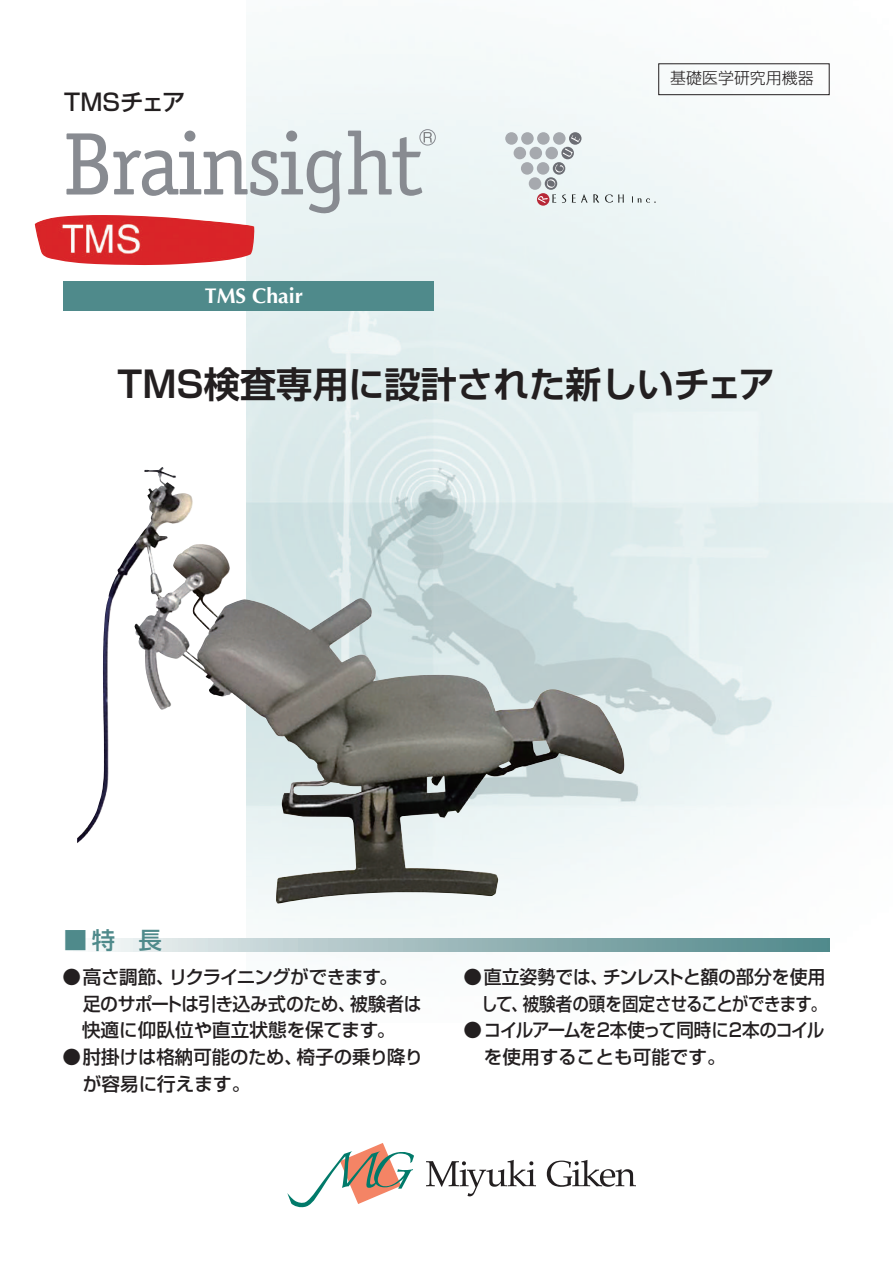
<style>
.page{position:relative;width:893px;height:1263px;background:#fff}
.page>*{position:absolute;margin:0;border:0;box-sizing:border-box;transform-origin:0 0}
.t1{font:700 36.15px "Shin Go Pr 5 De";color:#231f20}
.t2{font:500 23.4px "Shin Go Pr 5";color:#231f20}
.t3{font:500 23.4px "Shin Go Pr 5";color:#4f8a8b}
.t4{font:700 21.3px "Optima";color:#fff}
.t5{font:500 18.6px/26.5px "Shin Go Pr 5";color:#231f20}
.t6{font:500 18.6px/26.5px "Shin Go Pr 5";letter-spacing:-.025em;color:#231f20}
.t7{font:300 15.9px "Shin Go Pr 5";color:#231f20}
</style>
<div class="page">
<img style="left:247px;top:33px;width:646px;height:919px">
<svg style="left:287px;top:1143px;width:127px;height:65px"></svg>
<svg style="left:426px;top:1160px;width:110px;height:36px"></svg>
<svg style="left:547px;top:1160px;width:89px;height:27px"></svg>
<div style="left:64px;top:281px;width:370px;height:29px;background:#4f8a8b"></div>
<svg style="left:100px;top:939px;width:729px;height:12px;background:#9cb9bb"></svg>
<div style="left:658px;top:63px;width:171px;height:32px;border:1px solid #231f20"></div>
<div style="left:505px;top:132px;width:13px;height:13px;background:#a6a9ae;border-radius:50%"></div>
<div style="left:521px;top:132px;width:13px;height:13px;background:#a6a9ae;border-radius:50%"></div>
<div style="left:537px;top:132px;width:13px;height:13px;background:#a6a9ae;border-radius:50%"></div>
<div style="left:553px;top:132px;width:13px;height:13px;background:#a6a9ae;border-radius:50%"></div>
<svg style="left:569px;top:132px;width:12px;height:13px"></svg>
<div style="left:514px;top:147px;width:12px;height:12px;background:#a6a9ae;border-radius:50%"></div>
<div style="left:530px;top:147px;width:12px;height:12px;background:#a6a9ae;border-radius:50%"></div>
<div style="left:545px;top:147px;width:13px;height:12px;background:#a6a9ae;border-radius:50%"></div>
<svg style="left:561px;top:147px;width:13px;height:12px"></svg>
<div style="left:521px;top:162px;width:12px;height:13px;background:#a6a9ae;border-radius:50%"></div>
<div style="left:537px;top:162px;width:12px;height:13px;background:#a6a9ae;border-radius:50%"></div>
<svg style="left:553px;top:162px;width:12px;height:13px"></svg>
<svg style="left:537px;top:193px;width:12px;height:13px"></svg>
<div style="left:529px;top:177px;width:12px;height:13px;background:#a6a9ae;border-radius:50%"></div>
<svg style="left:545px;top:177px;width:12px;height:13px"></svg>
<svg style="left:571px;top:135px;width:9px;height:7px"></svg>
<svg style="left:562px;top:194px;width:4px;height:9px"></svg>
<svg style="left:572px;top:194px;width:27px;height:9px"></svg>
<svg style="left:538px;top:194px;width:18px;height:9px"></svg>
<svg style="left:605px;top:194px;width:19px;height:9px"></svg>
<svg style="left:632px;top:196px;width:24px;height:7px"></svg>
<svg style="left:546px;top:179px;width:10px;height:9px"></svg>
<svg style="left:555px;top:164px;width:9px;height:9px"></svg>
<svg style="left:563px;top:148px;width:10px;height:9px"></svg>
<img style="left:35px;top:216px;width:219px;height:49px">
<div style="left:184px;top:131px;width:11px;height:10px;background:#888b91;border-radius:50%"></div>
<div style="left:286px;top:131px;width:11px;height:10px;background:#888b91;border-radius:50%"></div>
<svg style="left:66px;top:133px;width:276px;height:83px"></svg>
<div style="left:420px;top:129px;width:16px;height:16px;border:1px solid #888b91;border-radius:50%"></div>
<svg style="left:348px;top:131px;width:84px;height:65px;background:#ced5d7"></svg>
<img style="left:77px;top:470px;width:127px;height:373px">
<p class="t2" style="left:64px;top:82px;width:123px">TMSチェア</p>
<p class="t4" style="left:205px;top:283px;width:100px">TMS Chair</p>
<p class="t7" style="left:670px;top:65px;width:145px">基礎医学研究用機器</p>
<h1 class="t1" style="left:118px;top:355px;width:659px">TMS検査専用に設計された新しいチェア</h1>
<p class="t3" style="left:64px;top:921px;width:100px">■ 特　長</p>
<p class="t6" style="left:82px;top:962px;width:341px;text-indent:-20px">●高さ調節、リクライニングができます。<br>足のサポートは引き込み式のため、被験者は快適に仰臥位や直立状態を保てます。</p>
<p class="t5" style="left:83px;top:1042px;width:342px;text-indent:-20px">●肘掛けは格納可能のため、椅子の乗り降りが容易に行えます。</p>
<p class="t5" style="left:463px;top:962px;width:365px;text-align:right">●直立姿勢では、チンレストと額の部分を使用して、被験者の頭を固定させることができます。</p>
<p class="t5" style="left:484px;top:1015px;width:342px;text-indent:-20px">● コイルアームを2本使って同時に2本のコイルを使用することも可能です。</p>
</div>
